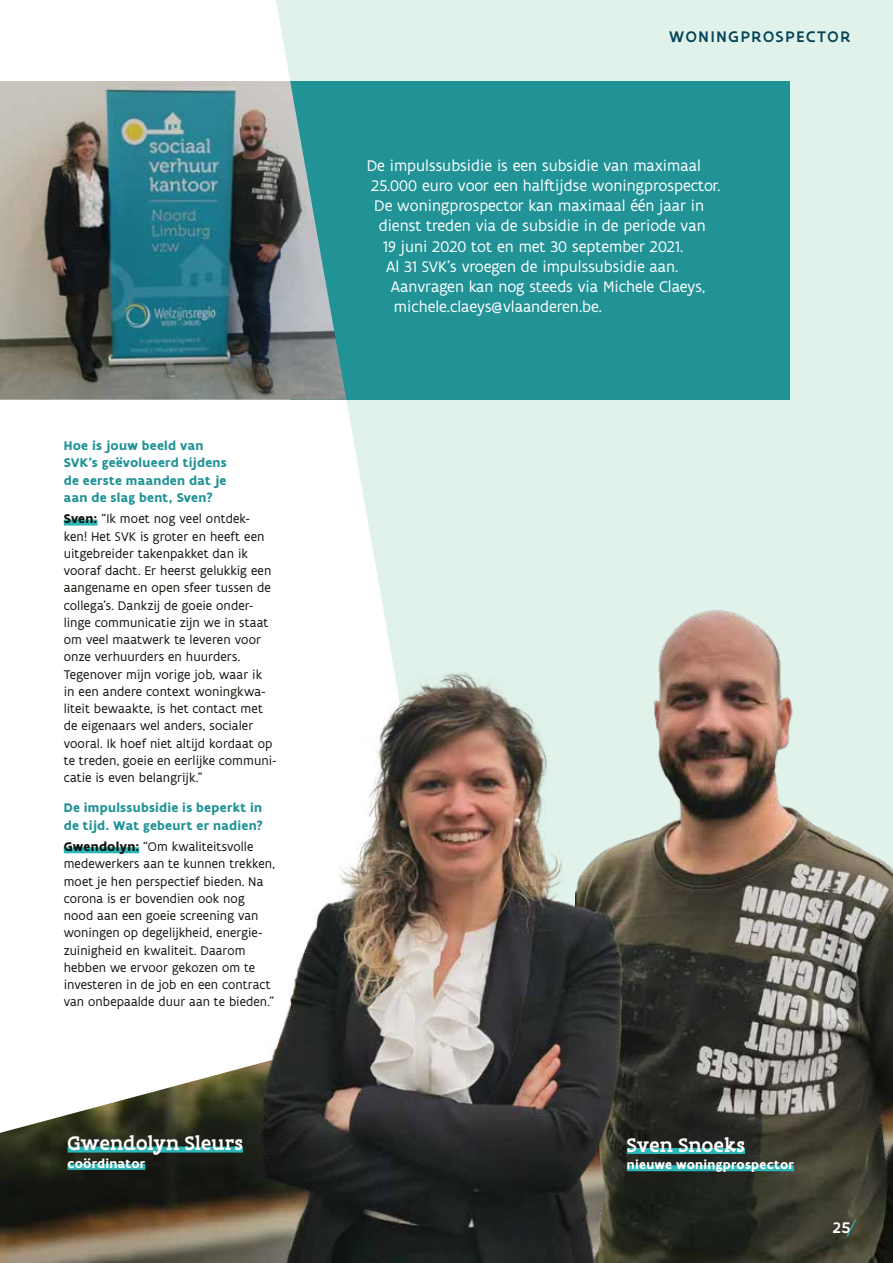
<style>
.page{position:relative;width:893px;height:1263px;background:#fff}
.page>*{position:absolute;margin:0;border:0;box-sizing:border-box;transform-origin:0 0}
.t1{font:500 21px "Flanders Art Serif";color:#fff}
.t2{font:16.5px "Flanders Art Sans";color:#fff}
.t3{font:500 16.5px "Flanders Art Sans";letter-spacing:.11em;color:#044457}
.t4{font:500 16.5px "Flanders Art Sans";color:#fff}
.t5{font:13.5px/17.2px "Flanders Art Sans";letter-spacing:.005em;color:#12120d}
.t6{font:700 13.5px/17.2px "Flanders Art Sans";letter-spacing:.02em;color:#219397}
.t7{font:700 13.5px "Flanders Art Sans";letter-spacing:.015em;color:#fff}
.s1{font-weight:700}
</style>
<div class="page">
<svg style="left:276px;top:0;width:617px;height:670px;background:#e4f3ec"></svg>
<img style="left:0;top:1065px;width:254px;height:198px">
<img style="left:575px;top:597px;width:318px;height:666px">
<img style="left:254px;top:670px;width:395px;height:593px">
<div style="left:290px;top:81px;width:500px;height:319px;background:#219397"></div>
<img style="left:0;top:81px;width:346px;height:319px">
<div style="left:64px;top:520px;width:33px;height:6px;background:#2cb6b7"></div>
<div style="left:64px;top:847px;width:75px;height:6px;background:#2cb6b7"></div>
<div style="left:627px;top:1148px;width:118px;height:6px;background:#2cb6b7"></div>
<div style="left:627px;top:1165px;width:167px;height:6px;background:#2cb6b7"></div>
<div style="left:68px;top:1146px;width:175px;height:6px;background:#2cb6b7"></div>
<div style="left:68px;top:1164px;width:77px;height:6px;background:#2cb6b7"></div>
<svg style="left:847px;top:1219px;width:9px;height:17px"></svg>
<p class="t6" style="left:64px;top:437px;width:165px">Hoe is jouw beeld van<br>SVK’s geëvolueerd tijdens de eerste maanden dat je aan de slag bent, Sven?</p>
<p class="t5" style="left:64px;top:510px;width:214px"><span class="s1">Sven:</span> “Ik moet nog veel ontdek&shy;ken! Het SVK is groter en heeft een uitgebreider takenpakket dan ik vooraf dacht. Er heerst gelukkig een aangename en open sfeer tussen de collega’s. Dankzij de goeie onder&shy;linge communicatie zijn we in staat om veel maatwerk te leveren voor onze verhuurders en huurders.<br>Tegenover mijn vorige job, waar ik<br>in een andere context woningkwa&shy;liteit bewaakte, is het contact met de eigenaars wel anders, socialer vooral. Ik hoef niet altijd kordaat op te treden, goeie en eerlijke communi&shy;catie is even belangrijk.”</p>
<p class="t6" style="left:64px;top:799px;width:201px">De impulssubsidie is beperkt in de tijd. Wat gebeurt er nadien?</p>
<p class="t5" style="left:64px;top:838px;width:213px"><span class="s1">Gwendolyn:</span> “Om kwaliteitsvolle medewerkers aan te kunnen trekken, moet je hen perspectief bieden. Na corona is er bovendien ook nog nood aan een goeie screening van woningen op degelijkheid, energie&shy;zuinigheid en kwaliteit. Daarom hebben we ervoor gekozen om te investeren in de job en een contract van onbepaalde duur aan te bieden.”</p>
<h1 class="t1" style="left:68px;top:1130px;width:177px">Gwendolyn Sleurs</h1>
<p class="t7" style="left:68px;top:1154px;width:79px">coördinator</p>
<p class="t3" style="left:669px;top:26px;width:183px">WONINGPROSPECTOR</p>
<p class="t2" style="left:367px;top:155px;width:336px">De impulssubsidie is een subsidie van maximaal</p>
<p class="t2" style="left:371px;top:175px;width:351px">25.000 euro voor een halftijdse woningprospector.</p>
<p class="t2" style="left:374px;top:196px;width:332px">De woningprospector kan maximaal één jaar in</p>
<p class="t2" style="left:379px;top:216px;width:329px">dienst treden via de subsidie in de periode van</p>
<p class="t2" style="left:383px;top:236px;width:301px">19 juni 2020 tot en met 30 september 2021.</p>
<p class="t2" style="left:386px;top:256px;width:294px">Al 31 SVK’s vroegen de impulssubsidie aan.</p>
<p class="t2" style="left:391px;top:277px;width:316px">Aanvragen kan nog steeds via Michele Claeys,</p>
<p class="t2" style="left:394px;top:297px;width:210px">michele.claeys@vlaanderen.be.</p>
<h1 class="t1" style="left:627px;top:1131px;width:120px">Sven Snoeks</h1>
<p class="t7" style="left:627px;top:1156px;width:168px">nieuwe woningprospector</p>
<p class="t4" style="left:833px;top:1217px;width:19px">25</p>
</div>
